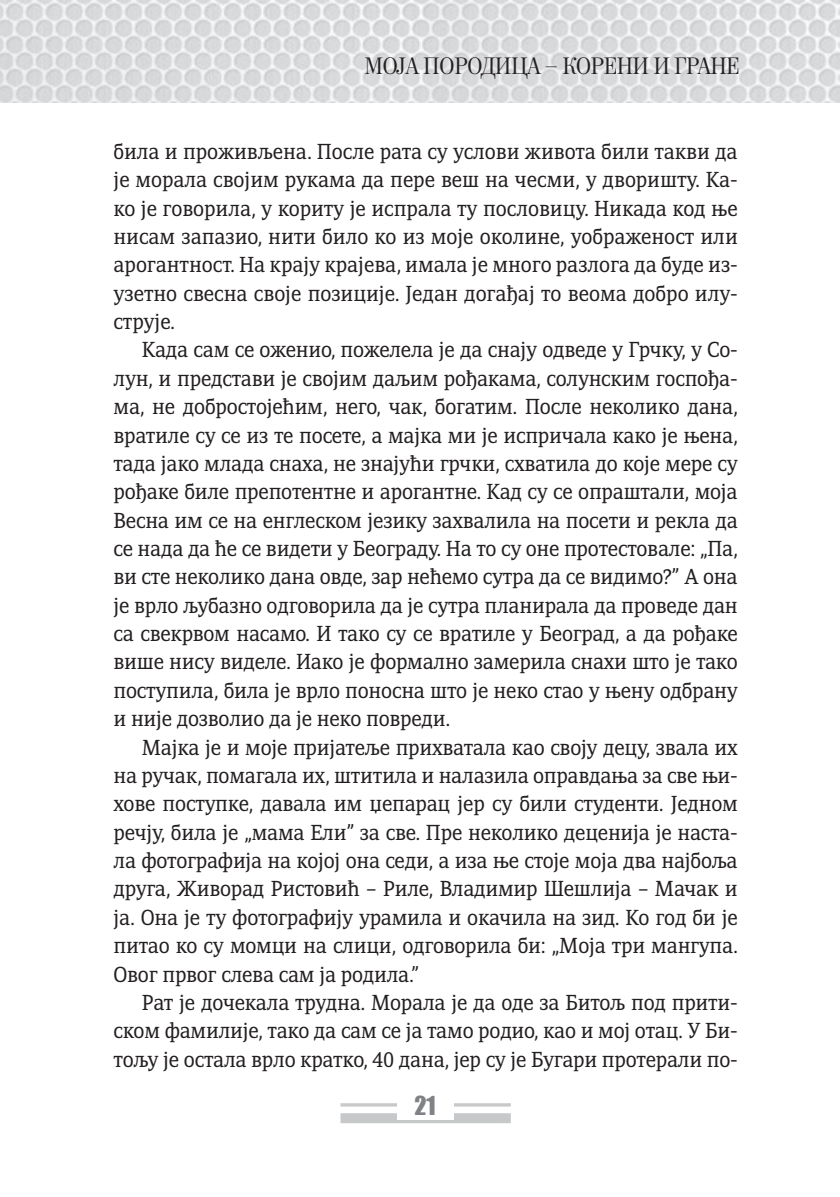
<style>
.page{position:relative;width:840px;height:1197px;background:#fff}
.page>*{position:absolute;margin:0;border:0;box-sizing:border-box;transform-origin:0 0}
.t1{font:24px "Impact";color:#808285}
.t2{font:22px "Neoplanta BG";letter-spacing:-.025em;color:#231f20}
.t3{font:21px/28.4px "Adamant BG";letter-spacing:-.015em;color:#231f20;text-align:justify;scale:.9 1}
</style>
<div class="page">
<hr style="left:340px;top:1103px;width:170px;height:3px;background:#c7c8ca">
<div style="left:340px;top:1113px;width:170px;height:10px;background:#c7c8ca"></div>
<div style="left:396px;top:1091px;width:57px;height:28px;background:#fff"></div>
<img style="left:0;top:0;width:839px;height:102px">
<p class="t2" style="left:364px;top:52px;width:376px">МОЈА ПОРОДИЦА – КОРЕНИ И ГРАНЕ</p>
<p class="t3" style="left:113px;top:137px;width:694px">била и проживљена. После рата су услови живота били такви да је морала својим рукама да пере веш на чесми, у дворишту. Ка&shy;ко је говорила, у кориту је испрала ту пословицу. Никада код ње нисам запазио, нити било ко из моје околине, уображеност или арогантност. На крају крајева, имала је много разлога да буде из&shy;узетно свесна своје позиције. Један догађај то веома добро илу&shy;струје.</p>
<p class="t3" style="left:113px;top:336px;width:694px;text-indent:28px">Када сам се оженио, пожелела је да снају одведе у Грчку, у Со&shy;лун, и представи је својим даљим рођакама, солунским госпођа&shy;ма, не добростојећим, него, чак, богатим. После неколико дана, вратиле су се из те посете, а мајка ми је испричала како је њена, тада јако млада снаха, не знајући грчки, схватила до које мере су рођаке биле препотентне и арогантне. Кад су се опраштали, моја Весна им се на енглеском језику захвалила на посети и рекла да се нада да ће се видети у Београду. На то су оне протестовале: „Па, ви сте неколико дана овде, зар нећемо сутра да се видимо?” А она је врло љубазно одговорила да је сутра планирала да проведе дан са свекрвом насамо. И тако су се вратиле у Београд, а да рођаке више нису виделе. Иако је формално замерила снахи што је тако поступила, била је врло поносна што је неко стао у њену одбрану и није дозволио да је неко повреди.</p>
<p class="t3" style="left:113px;top:732px;width:694px;text-indent:28px">Мајка је и моје пријатеље прихватала као своју децу, звала их на ручак, помагала их, штитила и налазила оправдања за све њи&shy;хове поступке, давала им џепарац јер су били студенти. Једном речју, била је „мама Ели” за све. Пре неколико деценија је наста&shy;ла фотографија на којој она седи, а иза ње стоје моја два најбоља друга, Живорад Ристовић – Риле, Владимир Шешлија – Мачак и ја. Она је ту фотографију урамила и окачила на зид. Ко год би је питао ко су момци на слици, одговорила би: „Моја три мангупа.<br>Овог првог слева сам ја родила.”</p>
<p class="t3" style="left:113px;top:988px;width:695px;text-indent:28px">Рат је дочекала трудна. Морала је да оде за Битољ под прити&shy;ском фамилије, тако да сам се ја тамо родио, као и мој отац. У Би&shy;тољу је остала врло кратко, 40 дана, јер су је Бугари протерали по-</p>
<p class="t1" style="left:414px;top:1086px;width:23px">21</p>
</div>
